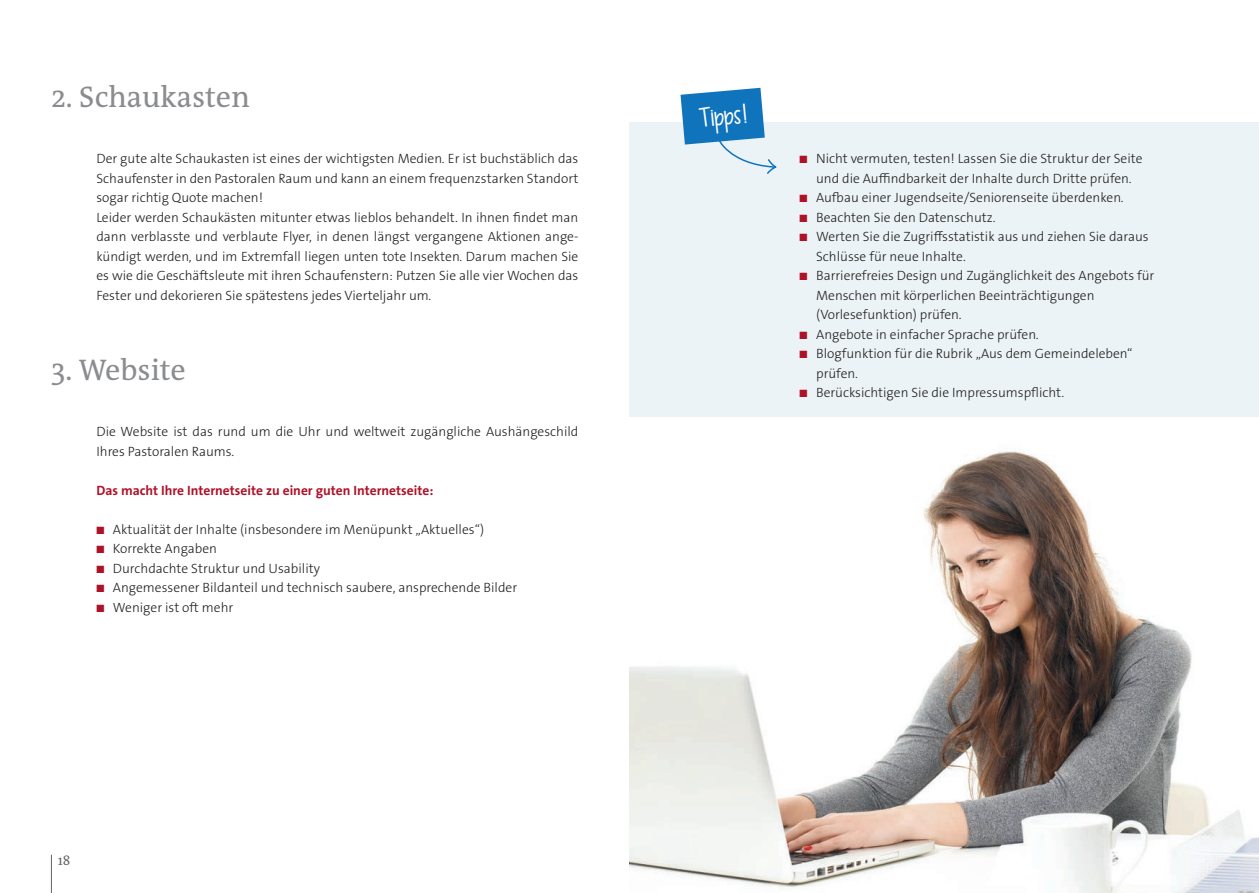
<style>
.page{position:relative;width:1259px;height:893px;background:#fff}
.page>*{position:absolute;margin:0;border:0;box-sizing:border-box;transform-origin:0 0}
.t1{font:30px "The Antiqua B W5 Plain";color:#8a8c8f}
.t2{font:19.5px "KG Dropsof Jupiter";color:#fff}
.t3{font:300 13.5px/19.5px "The Sans B W3";color:#231f20}
.t4{font:700 13.5px "The Sans B W7";color:#ae1229}
.t5{font:13.5px "The Antiqua B W5 Plain";color:#636366}
.s1{color:#ae1229}
</style>
<div class="page">
<hr style="left:51px;top:855px;width:1px;height:38px;background:#636366">
<div style="left:629px;top:122px;width:630px;height:295px;background:#ebf3f6"></div>
<svg style="left:680px;top:88px;width:97px;height:86px"></svg>
<img style="left:629px;top:448px;width:630px;height:445px">
<h1 class="t1" style="left:51px;top:78px;width:200px">2. Schaukasten</h1>
<p class="t3" style="left:96px;top:149px;width:483px">Der gute alte Schaukasten ist eines der wichtigsten Medien. Er ist buchstäblich das Schaufenster in den Pastoralen Raum und kann an einem frequenzstarken Standort sogar richtig Quote machen!<br>Leider werden Schaukästen mitunter etwas lieblos behandelt. In ihnen findet man dann verblasste und verblaute Flyer, in denen längst vergangene Aktionen ange&shy;kündigt werden, und im Extremfall liegen unten tote Insekten. Darum machen Sie es wie die Geschäftsleute mit ihren Schaufenstern: Putzen Sie alle vier Wochen das Fester und dekorieren Sie spätestens jedes Vierteljahr um.</p>
<h1 class="t1" style="left:51px;top:351px;width:136px">3. Website</h1>
<p class="t3" style="left:96px;top:422px;width:483px">Die Website ist das rund um die Uhr und weltweit zugängliche Aushängeschild<br>Ihres Pastoralen Raums.</p>
<p class="t4" style="left:96px;top:481px;width:338px">Das macht Ihre Internetseite zu einer guten Internetseite:</p>
<p class="t3" style="left:96px;top:519px;width:389px"><span class="s1">■</span> Aktualität der Inhalte (insbesondere im Menüpunkt „Aktuelles“)</p>
<p class="t3" style="left:96px;top:539px;width:122px"><span class="s1">■</span> Korrekte Angaben</p>
<p class="t3" style="left:96px;top:558px;width:225px"><span class="s1">■</span> Durchdachte Struktur und Usability</p>
<p class="t3" style="left:96px;top:578px;width:422px"><span class="s1">■</span> Angemessener Bildanteil und technisch saubere, ansprechende Bilder</p>
<p class="t3" style="left:96px;top:597px;width:138px"><span class="s1">■</span> Weniger ist oft mehr</p>
<p class="t5" style="left:58px;top:852px;width:14px">18</p>
<h2 class="t2" style="left:698px;top:102px;width:49px;rotate:-5deg">Tipps!</h2>
<p class="t3" style="left:799px;top:149px;width:344px;text-align:center"><span class="s1">■</span> Nicht vermuten, testen! Lassen Sie die Struktur der Seite und die Auffindbarkeit der Inhalte durch Dritte prüfen.</p>
<p class="t3" style="left:799px;top:188px;width:325px"><span class="s1">■</span> Aufbau einer Jugendseite/Seniorenseite überdenken.</p>
<p class="t3" style="left:799px;top:207px;width:197px"><span class="s1">■</span> Beachten Sie den Datenschutz.</p>
<p class="t3" style="left:816px;top:227px;width:334px;text-indent:-16px"><span class="s1">■</span> Werten Sie die Zugriffsstatistik aus und ziehen Sie daraus<br>Schlüsse für neue Inhalte.</p>
<p class="t3" style="left:816px;top:266px;width:340px;text-indent:-16px"><span class="s1">■</span> Barrierefreies Design und Zugänglichkeit des Angebots für<br>Menschen mit körperlichen Beeinträchtigungen (Vorlesefunktion) prüfen.</p>
<p class="t3" style="left:799px;top:324px;width:241px"><span class="s1">■</span> Angebote in einfacher Sprache prüfen.</p>
<p class="t3" style="left:816px;top:344px;width:318px;text-indent:-16px"><span class="s1">■</span> Blogfunktion für die Rubrik „Aus dem Gemeindeleben“ prüfen.</p>
<p class="t3" style="left:799px;top:383px;width:266px"><span class="s1">■</span> Berücksichtigen Sie die Impressumspflicht.</p>
</div>
